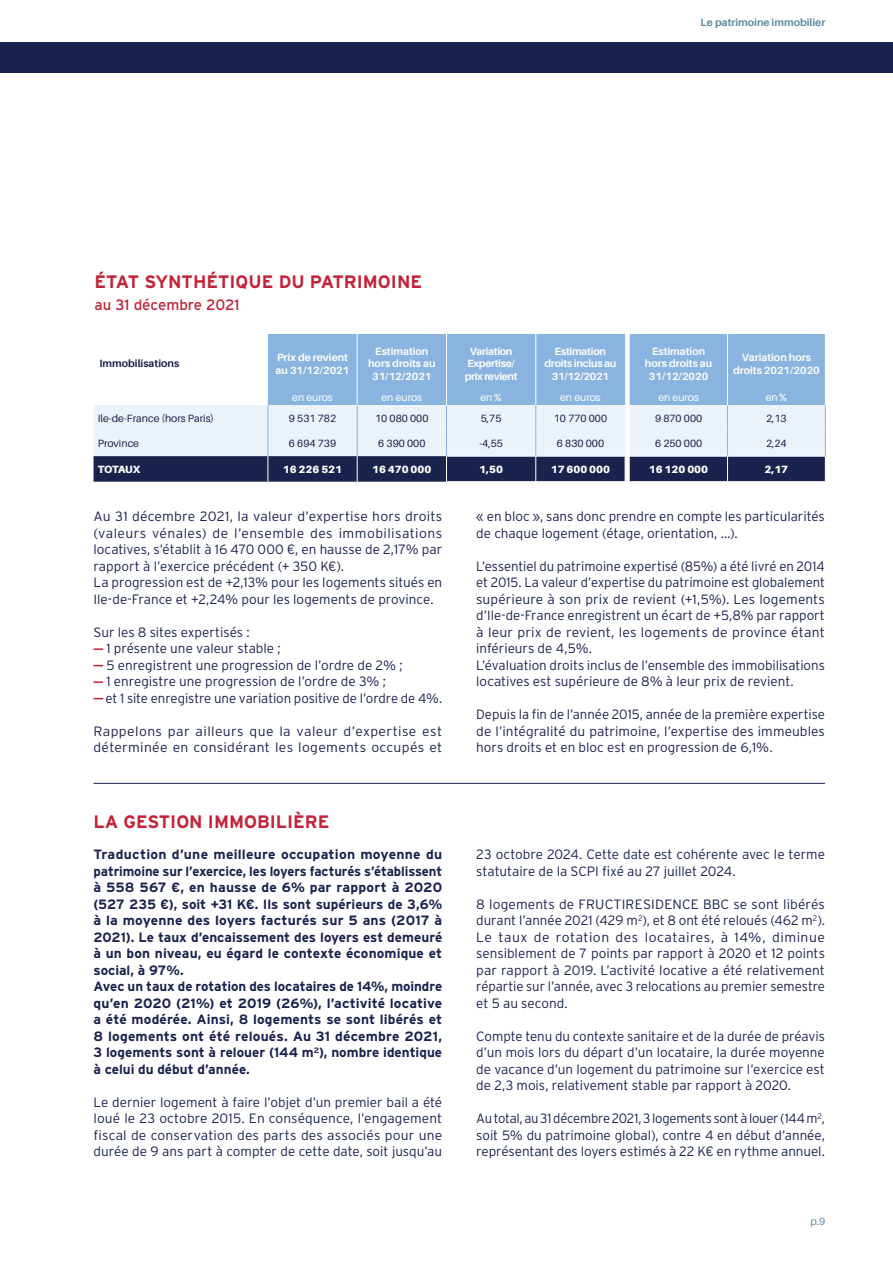
<style>
.page{position:relative;width:893px;height:1263px;background:#fff}
.page>*{position:absolute;margin:0;border:0;box-sizing:border-box;transform-origin:0 0}
.t1{font:700 18px "Interstate";color:#c22338}
.t2{font:15px "Interstate";color:#c22338}
.t3{font:300 13.5px/16.5px "Interstate";color:#19234e}
.t4{font:700 13.5px/16.5px "Interstate";color:#19234e}
.t5{font:300 13.5px/16.5px "Interstate";letter-spacing:.025em;color:#19234e}
.t6{font:700 10.5px/12.6px "Aileron";color:#fff;text-align:center}
.t7{font:10.5px "Aileron";color:#19234e}
.t8{font:900 10.5px "Aileron";color:#fff}
.t9{font:700 10.5px/12.6px "Aileron";letter-spacing:-.02em;color:#fff;text-align:center}
.t10{font:10.5px "Aileron";color:#fff}
.t11{font:700 10.5px/12.6px "Aileron";letter-spacing:-.03em;color:#fff;text-align:center}
.t12{font:700 10.5px "Aileron";color:#5c88a2}
.t13{font:700 10.5px "Aileron";color:#19234e}
.t14{font:10.5px "Aileron";color:#5c88a2}
</style>
<div class="page">
<div style="left:0;top:43px;width:893px;height:30px;background:#19234e"></div>
<svg style="left:94px;top:334px;width:732px;height:148px;background:#a7bad4"></svg>
<svg style="left:94px;top:648px;width:9px;height:2px"></svg>
<svg style="left:94px;top:681px;width:9px;height:2px"></svg>
<hr style="left:94px;top:783px;width:731px;height:1px;background:#19234e">
<h1 class="t1" style="left:95px;top:272px;width:329px">ÉTAT SYNTHÉTIQUE DU PATRIMOINE</h1>
<p class="t2" style="left:95px;top:297px;width:147px">au 31 décembre 2021</p>
<p class="t12" style="left:701px;top:16px;width:126px">Le patrimoine immobilier</p>
<p class="t13" style="left:99px;top:358px;width:81px">Immobilisations</p>
<p class="t6" style="left:276px;top:351px;width:75px;text-align:left">Prix de revient au 31/12/2021</p>
<p class="t6" style="left:368px;top:345px;width:69px">Estimation hors droits au<br>31/12/2021</p>
<p class="t11" style="left:465px;top:345px;width:54px">Variation<br>Expertise/ prix revient</p>
<p class="t9" style="left:544px;top:345px;width:74px">Estimation droits inclus au<br>31/12/2021</p>
<p class="t6" style="left:645px;top:345px;width:69px">Estimation hors droits au<br>31/12/2020</p>
<p class="t6" style="left:733px;top:351px;width:88px">Variation hors droits 2021/2020</p>
<p class="t10" style="left:292px;top:391px;width:42px">en euros</p>
<p class="t10" style="left:382px;top:391px;width:42px">en euros</p>
<p class="t10" style="left:481px;top:391px;width:23px">en %</p>
<p class="t10" style="left:560px;top:391px;width:42px">en euros</p>
<p class="t10" style="left:658px;top:391px;width:42px">en euros</p>
<p class="t10" style="left:766px;top:391px;width:23px">en %</p>
<p class="t7" style="left:98px;top:412px;width:118px">Ile-de-France (hors Paris)</p>
<p class="t7" style="left:289px;top:412px;width:49px">9 531 782</p>
<p class="t7" style="left:375px;top:412px;width:55px">10 080 000</p>
<p class="t7" style="left:481px;top:412px;width:22px">5,75</p>
<p class="t7" style="left:554px;top:412px;width:55px">10 770 000</p>
<p class="t7" style="left:655px;top:412px;width:49px">9 870 000</p>
<p class="t7" style="left:766px;top:412px;width:22px">2,13</p>
<p class="t7" style="left:98px;top:438px;width:43px">Province</p>
<p class="t7" style="left:289px;top:438px;width:49px">6 694 739</p>
<p class="t7" style="left:378px;top:438px;width:49px">6 390 000</p>
<p class="t7" style="left:479px;top:438px;width:25px">-4,55</p>
<p class="t7" style="left:557px;top:438px;width:49px">6 830 000</p>
<p class="t7" style="left:655px;top:438px;width:49px">6 250 000</p>
<p class="t7" style="left:766px;top:438px;width:22px">2,24</p>
<p class="t8" style="left:98px;top:463px;width:44px">TOTAUX</p>
<p class="t8" style="left:283px;top:463px;width:61px">16 226 521</p>
<p class="t8" style="left:372px;top:463px;width:61px">16 470 000</p>
<p class="t8" style="left:479px;top:463px;width:25px">1,50</p>
<p class="t8" style="left:551px;top:463px;width:61px">17 600 000</p>
<p class="t8" style="left:649px;top:463px;width:61px">16 120 000</p>
<p class="t8" style="left:765px;top:463px;width:25px">2,17</p>
<p class="t3" style="left:94px;top:508px;width:350px">Au 31 décembre 2021, la valeur d’expertise hors droits (valeurs vénales) de l’ensemble des immobilisations locatives, s’établit à 16 470 000 €, en hausse de 2,17% par rapport à l’exercice précédent (+ 350 K€).<br>La progression est de +2,13% pour les logements situés en Ile-de-France et +2,24% pour les logements de province.</p>
<p class="t3" style="left:106px;top:623px;width:338px;text-indent:-12px">Sur les 8 sites expertisés :<br>1 présente une valeur stable ;<br>5 enregistrent une progression de l’ordre de 2% ;<br>1 enregistre une progression de l’ordre de 3% ;<br>et 1 site enregistre une variation positive de l’ordre de 4%.</p>
<p class="t5" style="left:94px;top:722px;width:350px">Rappelons par ailleurs que la valeur d’expertise est déterminée en considérant les logements occupés et</p>
<p class="t3" style="left:476px;top:508px;width:350px">« en bloc », sans donc prendre en compte les particularités de chaque logement (étage, orientation, …).</p>
<p class="t3" style="left:476px;top:557px;width:350px">L’essentiel du patrimoine expertisé (85%) a été livré en 2014 et 2015. La valeur d’expertise du patrimoine est globalement supérieure à son prix de revient (+1,5%). Les logements d’Ile-de-France enregistrent un écart de +5,8% par rapport à leur prix de revient, les logements de province étant inférieurs de 4,5%.<br>L’évaluation droits inclus de l’ensemble des immobilisations locatives est supérieure de 8% à leur prix de revient.</p>
<p class="t3" style="left:476px;top:706px;width:350px;text-align:justify">Depuis la fin de l’année 2015, année de la première expertise de l’intégralité du patrimoine, l’expertise des immeubles hors droits et en bloc est en progression de 6,1%.</p>
<h1 class="t1" style="left:94px;top:811px;width:237px">LA GESTION IMMOBILIÈRE</h1>
<p class="t4" style="left:94px;top:846px;width:350px">Traduction d’une meilleure occupation moyenne du patrimoine sur l’exercice, les loyers facturés s’établissent à 558 567 €, en hausse de 6% par rapport à 2020 (527 235 €), soit +31 K€. Ils sont supérieurs de 3,6% à la moyenne des loyers facturés sur 5 ans (2017 à 2021). Le taux d’encaissement des loyers est demeuré à un bon niveau, eu égard le contexte économique et social, à 97%.<br>Avec un taux de rotation des locataires de 14%, moindre qu’en 2020 (21%) et 2019 (26%), l’activité locative a été modérée. Ainsi, 8 logements se sont libérés et 8 logements ont été reloués. Au 31 décembre 2021, 3 logements sont à relouer (144 m<sup>2</sup>), nombre identique à celui du début d’année.</p>
<p class="t3" style="left:94px;top:1093px;width:350px;text-align:justify">Le dernier logement à faire l’objet d’un premier bail a été loué le 23 octobre 2015. En conséquence, l’engagement fiscal de conservation des parts des associés pour une durée de 9 ans part à compter de cette date, soit jusqu’au</p>
<p class="t3" style="left:476px;top:846px;width:350px">23 octobre 2024. Cette date est cohérente avec le terme statutaire de la SCPI fixé au 27 juillet 2024.</p>
<p class="t3" style="left:476px;top:895px;width:350px;text-align:justify">8 logements de FRUCTIRESIDENCE BBC se sont libérés durant l’année 2021 (429 m<sup>2</sup>), et 8 ont été reloués (462 m<sup>2</sup>).<br>Le taux de rotation des locataires, à 14%, diminue sensiblement de 7 points par rapport à 2020 et 12 points par rapport à 2019. L’activité locative a été relativement répartie sur l’année, avec 3 relocations au premier semestre et 5 au second.</p>
<p class="t3" style="left:476px;top:1027px;width:350px;text-align:justify">Compte tenu du contexte sanitaire et de la durée de préavis d’un mois lors du départ d’un locataire, la durée moyenne de vacance d’un logement du patrimoine sur l’exercice est de 2,3 mois, relativement stable par rapport à 2020.</p>
<p class="t3" style="left:476px;top:1110px;width:350px;text-align:justify">Au total, au 31 décembre 2021, 3 logements sont à louer (144m<sup>2</sup>, soit 5% du patrimoine global), contre 4 en début d’année, représentant des loyers estimés à 22 K€ en rythme annuel.</p>
<p class="t14" style="left:810px;top:1215px;width:16px">p.9</p>
</div>
